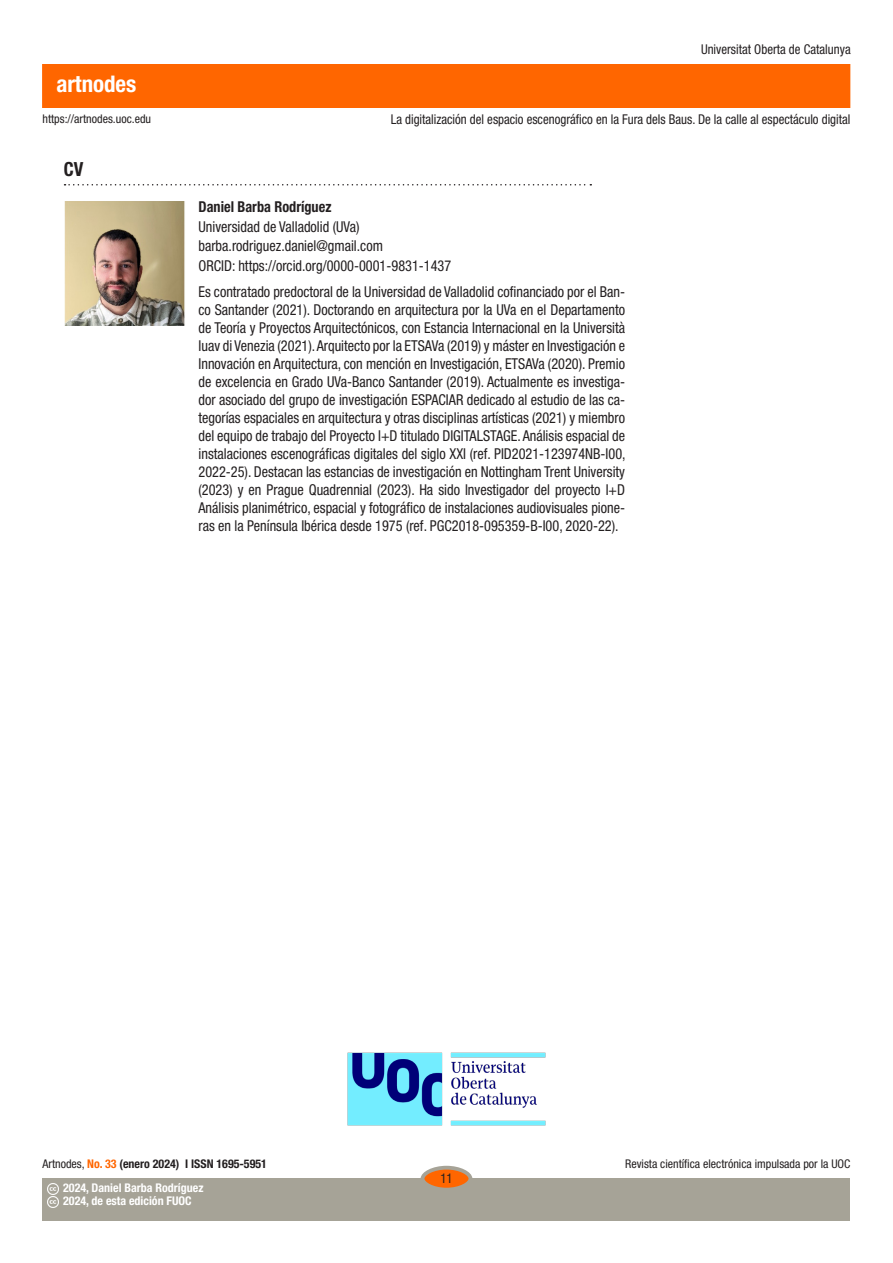
<style>
.page{position:relative;width:893px;height:1263px;background:#fff}
.page>*{position:absolute;margin:0;border:0;box-sizing:border-box;transform-origin:0 0}
.t1{font:700 condensed 22.95px "Helvetica Neue LT Std";color:#fff}
._04_CV{font:700 condensed 19.5px "Helvetica Neue LT Std";color:#231f20;scale:.95 1}
._04_CV_autor{font:condensed 15px/18px "Helvetica Neue LT Std";color:#231f20;text-align:justify;scale:.95 1}
._02_texto_base_1{font:condensed 15px "Helvetica Neue LT Std";color:#231f20;scale:.95 1}
._02_texto_base_1_F{font:condensed 15px "Helvetica Neue LT Std";color:#231f20;scale:.95 1}
._02_texto_base_1-2{font:700 condensed 15px "Helvetica Neue LT Std";color:#231f20;scale:.95 1}
.t2{font:condensed 13.5px "Helvetica Neue LT Std";color:#231f20;scale:.95 1}
.t3{font:condensed 12px "Helvetica Neue LT Std";color:#231f20}
.t4{font:700 condensed 12px/13.5px "Helvetica Neue LT Std";color:#fff}
.t5{font:700 condensed 12px "Helvetica Neue LT Std";color:#231f20}
.s1{font-weight:400}
.s2{color:#f60}
</style>
<div class="page">
<div style="left:43px;top:65px;width:807px;height:42px;background:#f60"></div>
<div style="left:43px;top:1178px;width:807px;height:42px;background:#a6a397"></div>
<div style="left:422px;top:1168px;width:48px;height:21px;background:#f60;border-radius:50%"></div>
<div style="left:421px;top:1166px;width:51px;height:25px;border:4px solid #a6a397;border-radius:50%"></div>
<svg style="left:47px;top:1183px;width:11px;height:25px"></svg>
<svg style="left:65px;top:184px;width:526px;height:2px"></svg>
<img style="left:347px;top:1052px;width:199px;height:74px">
<img style="left:65px;top:202px;width:120px;height:123px">
<h1 class="t1" style="left:56px;top:69px;width:81px">artnodes</h1>
<p class="t2" style="left:701px;top:42px;width:159px">Universitat Oberta de Catalunya</p>
<p class="t3" style="left:43px;top:112px;width:110px">https://artnodes.uoc.edu</p>
<p class="t2" style="left:391px;top:112px;width:485px">La digitalización del espacio escenográfico en la Fura dels Baus. De la calle al espectáculo digital</p>
<p class="_04_CV" style="left:64px;top:157px;width:22px">CV</p>
<p class="_02_texto_base_1-2" style="left:199px;top:198px;width:141px">Daniel Barba Rodríguez</p>
<p class="_02_texto_base_1" style="left:199px;top:218px;width:171px">Universidad de Valladolid (UVa)</p>
<p class="_02_texto_base_1" style="left:199px;top:237px;width:196px">barba.rodriguez.daniel@gmail.com</p>
<p class="_02_texto_base_1_F" style="left:199px;top:257px;width:268px">ORCID: https://orcid.org/0000-0001-9831-1437</p>
<p class="_04_CV_autor" style="left:199px;top:283px;width:451px">Es contratado predoctoral de la Universidad de Valladolid cofinanciado por el Ban&shy;co Santander (2021). Doctorando en arquitectura por la UVa en el Departamento de Teoría y Proyectos Arquitectónicos, con Estancia Internacional en la Università Iuav di Venezia (2021). Arquitecto por la ETSAVa (2019) y máster en Investigación e Innovación en Arquitectura, con mención en Investigación, ETSAVa (2020). Premio de excelencia en Grado UVa-Banco Santander (2019). Actualmente es investiga&shy;dor asociado del grupo de investigación ESPACIAR dedicado al estudio de las ca&shy;tegorías espaciales en arquitectura y otras disciplinas artísticas (2021) y miembro del equipo de trabajo del Proyecto I+D titulado DIGITALSTAGE. Análisis espacial de instalaciones escenográficas digitales del siglo XXI (ref. PID2021-123974NB-I00, 2022-25). Destacan las estancias de investigación en Nottingham Trent University (2023) y en Prague Quadrennial (2023). Ha sido Investigador del proyecto I+D Análisis planimétrico, espacial y fotográfico de instalaciones audiovisuales pione&shy;ras en la Península Ibérica desde 1975 (ref. PGC2018-095359-B-I00, 2020-22).</p>
<p class="t5" style="left:43px;top:1157px;width:226px"><span class="s1">Artnodes,</span> <span class="s2">No. 33</span> (enero 2024) I ISSN 1695-5951</p>
<p class="t3" style="left:625px;top:1157px;width:227px">Revista científica electrónica impulsada por la UOC</p>
<p class="t4" style="left:63px;top:1181px;width:142px">2024, Daniel Barba Rodríguez<br>2024, de esta edición FUOC</p>
<p class="t2" style="left:440px;top:1171px;width:14px">11</p>
</div>
